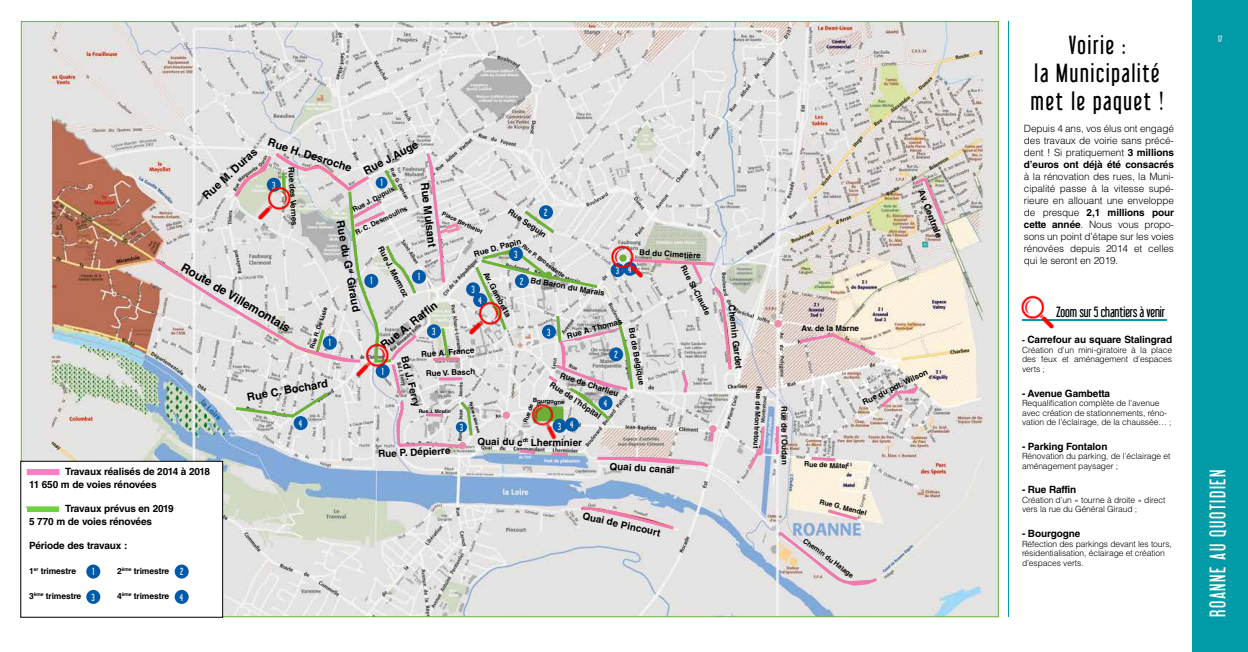
<style>
.page{position:relative;width:1248px;height:652px;background:#fff}
.page>*{position:absolute;margin:0;border:0;box-sizing:border-box;transform-origin:0 0}
.t1{font:23px/28px "Libel Suit";letter-spacing:.08em;color:#000;text-align:center}
.t2{font:19.8px "Libel Suit";letter-spacing:.08em;color:#fff}
.t3{font:13px "Libel Suit";letter-spacing:-.01em;color:#000}
.t4{font:700 12px "Helvetica";color:#000}
.t5{font:700 11px "Helvetica";color:#000}
.t6{font:300 10px/12px "Helvetica LT Std";letter-spacing:-.01em;color:#000;text-align:justify}
.t7{font:700 10px/12.3px "Helvetica LT Std";letter-spacing:-.01em;color:#000}
.t8{font:700 9.9px "Helvetica";color:#000}
.t9{font:9px "Libel Suit";color:#fff}
.t10{font:700 9px "Helvetica";color:#000}
.t11{font:300 8.5px/9.5px "Helvetica LT Std";letter-spacing:-.01em;color:#000}
.t12{font:700 8.5px "Helvetica LT Std";letter-spacing:-.01em;color:#000}
.t13{font:700 8px "Helvetica";letter-spacing:-.01em;color:#000}
.t14{font:8px "Libel Suit";color:#fff}
.t15{font:700 7px "Helvetica";color:#000}
.t16{font:700 6px "Helvetica";color:#000}
.t17{font:700 5px "Helvetica";letter-spacing:-.01em;color:#000}
.t18{font:700 4px "Helvetica";color:#000}
.s1{font-weight:700}
.s2{font-size:8.5px}
</style>
<div class="page">
<div style="left:1192px;top:0;width:55px;height:652px;background:#009ba6"></div>
<img style="left:23px;top:23px;width:973px;height:592px">
<hr style="left:1022px;top:320px;width:144px;height:1px;background:#009ba6">
<hr style="left:1008px;top:22px;width:1px;height:595px;background:#009ba6">
<svg style="left:579px;top:505px;width:98px;height:27px"></svg>
<svg style="left:796px;top:330px;width:82px;height:28px"></svg>
<svg style="left:775px;top:507px;width:105px;height:80px"></svg>
<svg style="left:808px;top:455px;width:30px;height:8px"></svg>
<hr style="left:775px;top:426px;width:3px;height:28px;background:#ee7aae">
<svg style="left:876px;top:382px;width:45px;height:29px"></svg>
<div style="left:20px;top:461px;width:203px;height:157px;background:#fff;border:1px solid #000"></div>
<svg style="left:29px;top:471px;width:29px;height:2px"></svg>
<div style="left:27px;top:469px;width:33px;height:6px;border:1px solid #ff7dc6"></div>
<svg style="left:27px;top:507px;width:32px;height:5px"></svg>
<div style="left:86px;top:565px;width:14px;height:14px;background:#005aa7;border-radius:50%"></div>
<div style="left:175px;top:565px;width:14px;height:14px;background:#005aa7;border-radius:50%"></div>
<div style="left:175px;top:590px;width:14px;height:14px;background:#005aa7;border-radius:50%"></div>
<div style="left:86px;top:590px;width:14px;height:14px;background:#005aa7;border-radius:50%"></div>
<svg style="left:910px;top:175px;width:37px;height:53px"></svg>
<img style="left:1021px;top:295px;width:34px;height:34px">
<div style="left:774px;top:320px;width:7px;height:7px;background:#ee8aae;border-radius:50%"></div>
<svg style="left:151px;top:150px;width:582px;height:320px"></svg>
<img style="left:522px;top:399px;width:46px;height:45px">
<div style="left:552px;top:419px;width:14px;height:14px;background:#005aa7;border-radius:50%"></div>
<div style="left:565px;top:418px;width:14px;height:14px;background:#005aa7;border-radius:50%"></div>
<div style="left:709px;top:425px;width:7px;height:8px;background:#ee8aae;border-radius:50%"></div>
<svg style="left:745px;top:423px;width:21px;height:50px"></svg>
<div style="left:756px;top:448px;width:7px;height:8px;background:#ee8aae;border-radius:50%"></div>
<p class="t5" style="left:270px;top:135px;width:89px;rotate:18deg">Rue H. Desroche</p>
<p class="t5" style="left:361px;top:166px;width:62px;rotate:-28deg">Rue J.Augé</p>
<p class="t5" style="left:200px;top:192px;width:71px;rotate:-43deg">Rue M. Duras</p>
<p class="t13" style="left:296px;top:166px;width:60px;rotate:87deg">Rue des Vernes</p>
<p class="t17" style="left:394px;top:167px;width:36px;rotate:62deg">Rue G. Danton</p>
<p class="t9" style="left:380px;top:177px;width:3px">1</p>
<p class="t9" style="left:272px;top:180px;width:5px">3</p>
<p class="t5" style="left:431px;top:181px;width:67px;rotate:83deg">Rue Mulsant</p>
<p class="t15" style="left:351px;top:206px;width:48px;rotate:-28deg">Rue J. Dupuis</p>
<p class="t15" style="left:354px;top:229px;width:59px;rotate:-26deg">R. C. Desmoulins</p>
<p class="t9" style="left:544px;top:207px;width:5px">2</p>
<p class="t13" style="left:512px;top:207px;width:46px;rotate:34deg">Rue Seguin</p>
<p class="t16" style="left:444px;top:210px;width:45px;rotate:26deg">Place Berthelot</p>
<p class="t5" style="left:347px;top:220px;width:94px;rotate:80deg">Rue du G<sup>al</sup> Giraud</p>
<p class="t13" style="left:473px;top:249px;width:50px;rotate:-15deg">Rue D. Papin</p>
<p class="t16" style="left:525px;top:242px;width:54px;rotate:37deg">Rue P. Brossolette</p>
<p class="t13" style="left:384px;top:245px;width:57px;rotate:62deg">Rue J. Mermoz</p>
<p class="t13" style="left:639px;top:247px;width:63px;rotate:3deg">Bd du Cimetière</p>
<p class="t9" style="left:514px;top:249px;width:5px">3</p>
<h3 class="t4" style="left:186px;top:259px;width:126px;rotate:31deg">Route de Villemontais</h3>
<p class="t13" style="left:687px;top:264px;width:56px;rotate:62deg">Rue St-Claude</p>
<p class="t9" style="left:628px;top:264px;width:5px">4</p>
<p class="t9" style="left:616px;top:265px;width:5px">3</p>
<p class="t13" style="left:489px;top:270px;width:52px;rotate:62deg">Av. Gambetta</p>
<p class="t9" style="left:418px;top:271px;width:3px">1</p>
<p class="t13" style="left:531px;top:275px;width:77px;rotate:10deg">Bd Baron du Marais</p>
<p class="t9" style="left:370px;top:276px;width:3px">1</p>
<p class="t9" style="left:520px;top:276px;width:5px">2</p>
<p class="t9" style="left:471px;top:284px;width:5px">3</p>
<p class="t9" style="left:478px;top:295px;width:5px">4</p>
<p class="t5" style="left:378px;top:341px;width:70px;rotate:-38deg">Rue A. Raffi n</p>
<p class="t16" style="left:308px;top:347px;width:45px;rotate:-71deg">Rue R. De Lisle</p>
<p class="t13" style="left:565px;top:331px;width:59px;rotate:-15deg">Rue A. Thomas</p>
<p class="t13" style="left:636px;top:327px;width:60px;rotate:80deg">Bd de Belgique</p>
<p class="t9" style="left:432px;top:326px;width:5px">3</p>
<p class="t9" style="left:547px;top:327px;width:5px">3</p>
<p class="t9" style="left:329px;top:337px;width:3px">1</p>
<p class="t13" style="left:421px;top:349px;width:55px;rotate:-4deg">Rue A. France</p>
<p class="t13" style="left:425px;top:369px;width:51px;rotate:-3deg">Rue V. Basch</p>
<p class="t17" style="left:418px;top:408px;width:34px">Rue J. Moulin</p>
<p class="t8" style="left:378px;top:447px;width:74px;rotate:-2deg">Rue P. Dépierre</p>
<p class="t9" style="left:614px;top:349px;width:5px">2</p>
<p class="t8" style="left:410px;top:355px;width:53px;rotate:76deg">Bd J. Ferry</p>
<p class="t9" style="left:382px;top:366px;width:3px">1</p>
<p class="t13" style="left:562px;top:370px;width:62px;rotate:18deg">Rue de Charlieu</p>
<p class="t5" style="left:246px;top:390px;width:83px;rotate:-10deg">Rue C. Bochard</p>
<p class="t13" style="left:553px;top:379px;width:61px;rotate:34deg">Rue de l’hôpital</p>
<p class="t16" style="left:533px;top:397px;width:33px;rotate:3deg">Bourgogne</p>
<p class="t16" style="left:521px;top:422px;width:22px;rotate:-71deg">Rue de</p>
<p class="t9" style="left:604px;top:398px;width:5px">4</p>
<p class="t18" style="left:473px;top:401px;width:34px;rotate:76deg">Rue des Minimes</p>
<p class="t9" style="left:299px;top:418px;width:5px">4</p>
<p class="t9" style="left:558px;top:420px;width:17px">3 4</p>
<p class="t9" style="left:459px;top:422px;width:5px">3</p>
<p class="t8" style="left:477px;top:435px;width:106px;rotate:1deg">Quai du c<sup>dt</sup> Lherminier</p>
<p class="t7" style="left:29px;top:466px;width:182px;text-indent:36px">Travaux réalisés de 2014 à 2018<br>11 650 m de voies rénovées</p>
<p class="t7" style="left:29px;top:503px;width:146px;text-indent:36px">Travaux prévus en 2019<br>5 770 m de voies rénovées</p>
<p class="t7" style="left:29px;top:540px;width:100px">Période des travaux :</p>
<p class="t12" style="left:29px;top:566px;width:48px">1<sup>er</sup> trimestre</p>
<p class="t12" style="left:117px;top:566px;width:54px">2<sup>ème</sup> trimestre</p>
<p class="t12" style="left:29px;top:590px;width:54px">3<sup>ème</sup> trimestre</p>
<p class="t12" style="left:117px;top:590px;width:54px">4<sup>ème</sup> trimestre</p>
<p class="t9" style="left:92px;top:566px;width:3px">1</p>
<p class="t9" style="left:180px;top:566px;width:5px">2</p>
<p class="t9" style="left:92px;top:592px;width:5px">3</p>
<p class="t9" style="left:180px;top:592px;width:5px">4</p>
<p class="t8" style="left:610px;top:460px;width:66px;rotate:3deg">Quai du canal</p>
<p class="t8" style="left:584px;top:509px;width:81px;rotate:13deg">Quai de Pincourt</p>
<p class="t10" style="left:736px;top:304px;width:66px;rotate:83deg">Chemin Gardet</p>
<p class="t15" style="left:763px;top:386px;width:63px;rotate:93deg">Rue de Montretout</p>
<p class="t10" style="left:926px;top:188px;width:53px;rotate:69deg">Av. Centrale</p>
<p class="t13" style="left:801px;top:323px;width:59px">Av. de la Marne</p>
<p class="t13" style="left:789px;top:406px;width:60px;rotate:90deg">Rue de l’Oudan</p>
<p class="t13" style="left:860px;top:398px;width:73px;rotate:-26deg">Rue du pdt. Wilson</p>
<p class="t15" style="left:804px;top:460px;width:45px;rotate:3deg">Rue de Mâtel</p>
<p class="t15" style="left:820px;top:497px;width:50px;rotate:15deg">Rue G. Mandel</p>
<p class="t15" style="left:806px;top:536px;width:63px;rotate:37deg">Chemin du Halage</p>
<h1 class="t1" style="left:1030px;top:31px;width:134px">Voirie :<br>la Municipalité met le paquet !</h1>
<p class="t6" style="left:1023px;top:122px;width:152px">Depuis 4 ans, vos élus ont engagé des travaux de voirie sans précé&shy;dent ! Si pratiquement <span class="s1">3 millions d’euros ont déjà été consacrés</span></p>
<p class="t6" style="left:1023px;top:170px;width:152px">à la rénovation des rues, la Muni&shy;cipalité passe à la vitesse supé&shy;rieure en allouant une enveloppe de presque <span class="s1">2,1 millions pour cette année</span>. Nous vous propo&shy;sons un point d’étape sur les voies rénovées depuis 2014 et celles qui le seront en 2019.</p>
<h3 class="t3" style="left:1056px;top:305px;width:110px">Zoom sur 5 chantiers à venir</h3>
<p class="t7" style="left:1021px;top:334px;width:152px"><span class="s2">-</span> Carrefour au square Stalingrad</p>
<p class="t11" style="left:1021px;top:345px;width:151px;text-align:justify">Création d’un mini-giratoire à la place des feux et aménagement d’espaces verts ;</p>
<p class="t7" style="left:1021px;top:387px;width:90px">- Avenue Gambetta</p>
<p class="t11" style="left:1021px;top:398px;width:151px">Requalification complète de l’avenue avec création de stationnements, réno&shy;vation de l’éclairage, de la chaussée… ;</p>
<p class="t7" style="left:1021px;top:440px;width:87px">- Parking Fontalon</p>
<p class="t11" style="left:1021px;top:451px;width:150px">Rénovation du parking, de l’éclairage et aménagement paysager ;</p>
<p class="t7" style="left:1021px;top:484px;width:56px">- Rue Raffin</p>
<p class="t11" style="left:1021px;top:495px;width:145px">Création d’un « tourne à droite » direct vers la rue du Général Giraud ;</p>
<p class="t7" style="left:1021px;top:527px;width:60px">- Bourgogne</p>
<p class="t11" style="left:1021px;top:539px;width:151px">Réfection des parkings devant les tours, résidentialisation, éclairage et création d’espaces verts.</p>
<p class="t14" style="left:1217px;top:34px;width:6px">17</p>
<h2 class="t2" style="left:1205px;top:617px;width:149px;rotate:-90deg">ROANNE AU QUOTIDIEN</h2>
</div>
